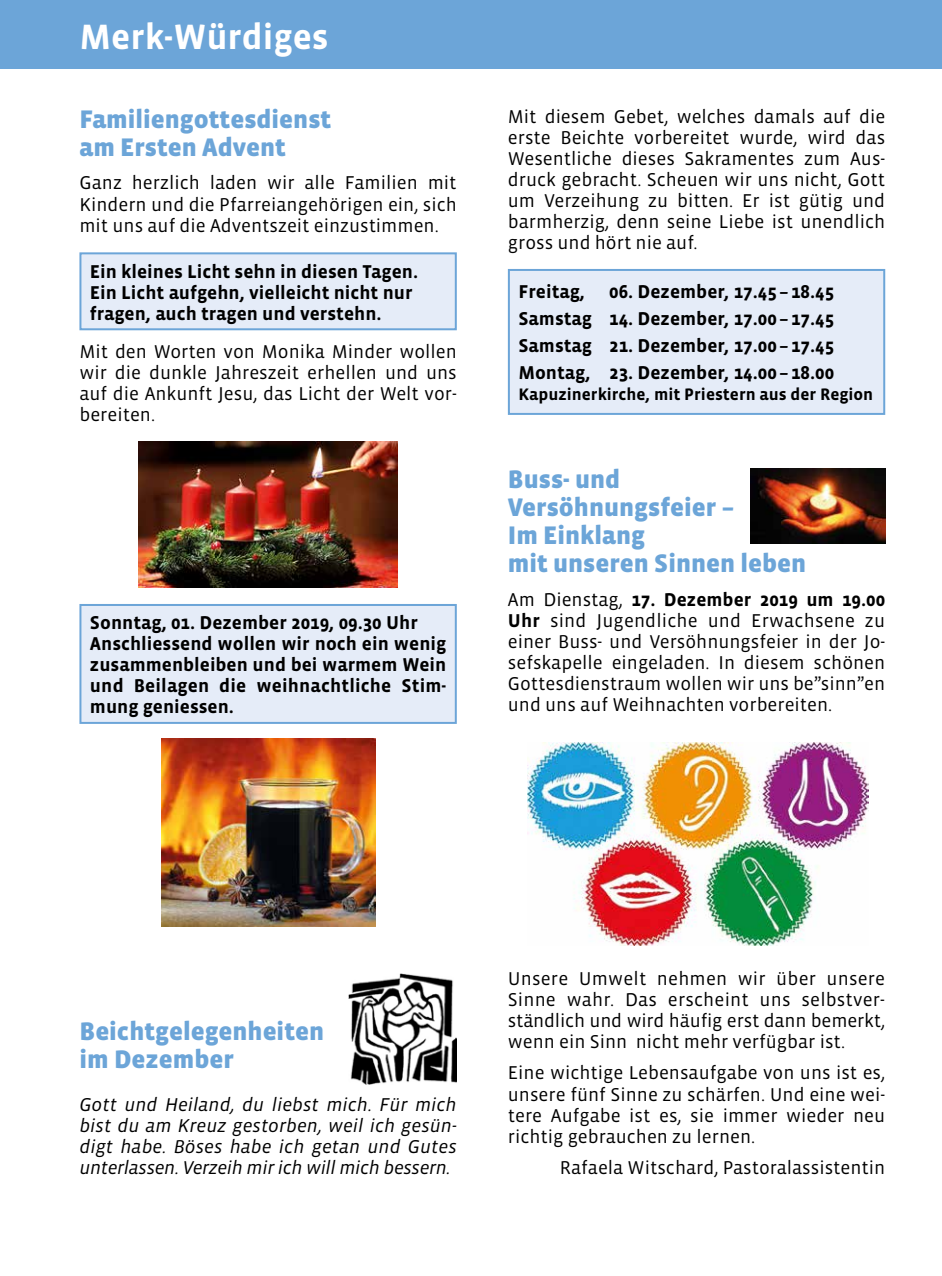
<style>
.page{position:relative;width:942px;height:1276px;background:#fff}
.page>*{position:absolute;margin:0;border:0;box-sizing:border-box;transform-origin:0 0}
.t1{font:700 36px "Vista Sans";color:#fff}
.t2{font:900 26px/28px "Vista Sans";color:#6ca5d8}
.t3{font:19px/21px "Vista Sans";color:#000;text-align:justify}
.t4{font:700 19px/21px "Vista Sans";color:#000}
.t5{font:italic 19px/21px "Vista Sans";letter-spacing:-.02em;color:#000;text-align:justify}
.t6{font:700 17px "Vista Sans";color:#000}
.s1{font-weight:700}
</style>
<div class="page">
<div style="left:0;top:0;width:941px;height:68px;background:#6ca5d8"></div>
<div style="left:80px;top:605px;width:375px;height:118px;background:#e5ecf8"></div>
<div style="left:79px;top:604px;width:377px;height:120px;border:2px solid #6ca5d8"></div>
<div style="left:80px;top:253px;width:375px;height:76px;background:#e5ecf8"></div>
<div style="left:79px;top:252px;width:377px;height:78px;border:2px solid #6ca5d8"></div>
<div style="left:508px;top:270px;width:375px;height:144px;background:#e5ecf8"></div>
<div style="left:507px;top:269px;width:377px;height:146px;border:2px solid #6ca5d8"></div>
<img style="left:139px;top:442px;width:258px;height:146px">
<img style="left:161px;top:738px;width:214px;height:188px">
<img style="left:348px;top:973px;width:108px;height:111px">
<img style="left:750px;top:468px;width:134px;height:76px">
<img style="left:527px;top:742px;width:341px;height:203px">
<h1 class="t1" style="left:79px;top:19px;width:250px">Merk-Würdiges</h1>
<h2 class="t2" style="left:79px;top:106px;width:253px">Familiengottesdienst am Ersten Advent</h2>
<p class="t3" style="left:79px;top:173px;width:379px">Ganz herzlich laden wir alle Familien mit Kindern und die Pfarreiangehörigen ein, sich mit uns auf die Adventszeit einzustimmen.</p>
<p class="t4" style="left:90px;top:261px;width:329px">Ein kleines Licht sehn in diesen Tagen.<br>Ein Licht aufgehn, vielleicht nicht nur fragen, auch tragen und verstehn.</p>
<p class="t3" style="left:79px;top:342px;width:379px">Mit den Worten von Monika Minder wollen wir die dunkle Jahreszeit erhellen und uns auf die Ankunft Jesu, das Licht der Welt vor&shy;bereiten.</p>
<p class="t4" style="left:90px;top:613px;width:358px">Sonntag, 01. Dezember 2019, 09.30 Uhr Anschliessend wollen wir noch ein wenig zusammenbleiben und bei warmem Wein und Beilagen die weihnachtliche Stim&shy;mung geniessen.</p>
<p class="t3" style="left:507px;top:106px;width:379px">Mit diesem Gebet, welches damals auf die erste Beichte vorbereitet wurde, wird das Wesentliche dieses Sakramentes zum Aus&shy;druck gebracht. Scheuen wir uns nicht, Gott um Verzeihung zu bitten. Er ist gütig und barmherzig, denn seine Liebe ist unendlich gross und hört nie auf.</p>
<p class="t4" style="left:518px;top:279px;width:317px;line-height:27px;text-align:justify;text-indent:91px">06. Dezember, 17.45 –18.45<br>Samstag 14. Dezember, 17.00 –17.45<br>Samstag 21. Dezember, 17.00 –17.45<br>Montag, 23. Dezember, 14.00 –18.00</p>
<p class="t6" style="left:518px;top:386px;width:356px">Kapuzinerkirche, mit Priestern aus der Region</p>
<p class="t4" style="left:518px;top:282px;width:68px">Freitag,</p>
<h2 class="t2" style="left:507px;top:466px;width:300px">Buss- und<br>Versöhnungsfeier –<br>Im Einklang<br>mit unseren Sinnen leben</h2>
<p class="t3" style="left:507px;top:589px;width:379px">Am Dienstag, <span class="s1">17. Dezember 2019 um 19.00<br>Uhr</span> sind Jugendliche und Erwachsene zu einer Buss- und Versöhnungsfeier in der Jo&shy;sefskapelle eingeladen. In diesem schönen Gottesdienstraum wollen wir uns be”sinn”en und uns auf Weihnachten vorbereiten.</p>
<h2 class="t2" style="left:79px;top:1018px;width:246px">Beichtgelegenheiten im Dezember</h2>
<p class="t5" style="left:79px;top:1094px;width:379px">Gott und Heiland, du liebst mich. Für mich bist du am Kreuz gestorben, weil ich gesün&shy;digt habe. Böses habe ich getan und Gutes unterlassen. Verzeih mir ich will mich bessern.</p>
<p class="t3" style="left:507px;top:968px;width:379px">Unsere Umwelt nehmen wir über unsere Sinne wahr. Das erscheint uns selbstver&shy;ständlich und wird häufig erst dann bemerkt, wenn ein Sinn nicht mehr verfügbar ist.</p>
<p class="t3" style="left:507px;top:1063px;width:379px">Eine wichtige Lebensaufgabe von uns ist es, unsere fünf Sinne zu schärfen. Und eine wei&shy;tere Aufgabe ist es, sie immer wieder neu richtig gebrauchen zu lernen.</p>
<p class="t3" style="left:559px;top:1157px;width:327px">Rafaela Witschard, Pastoralassistentin</p>
</div>
